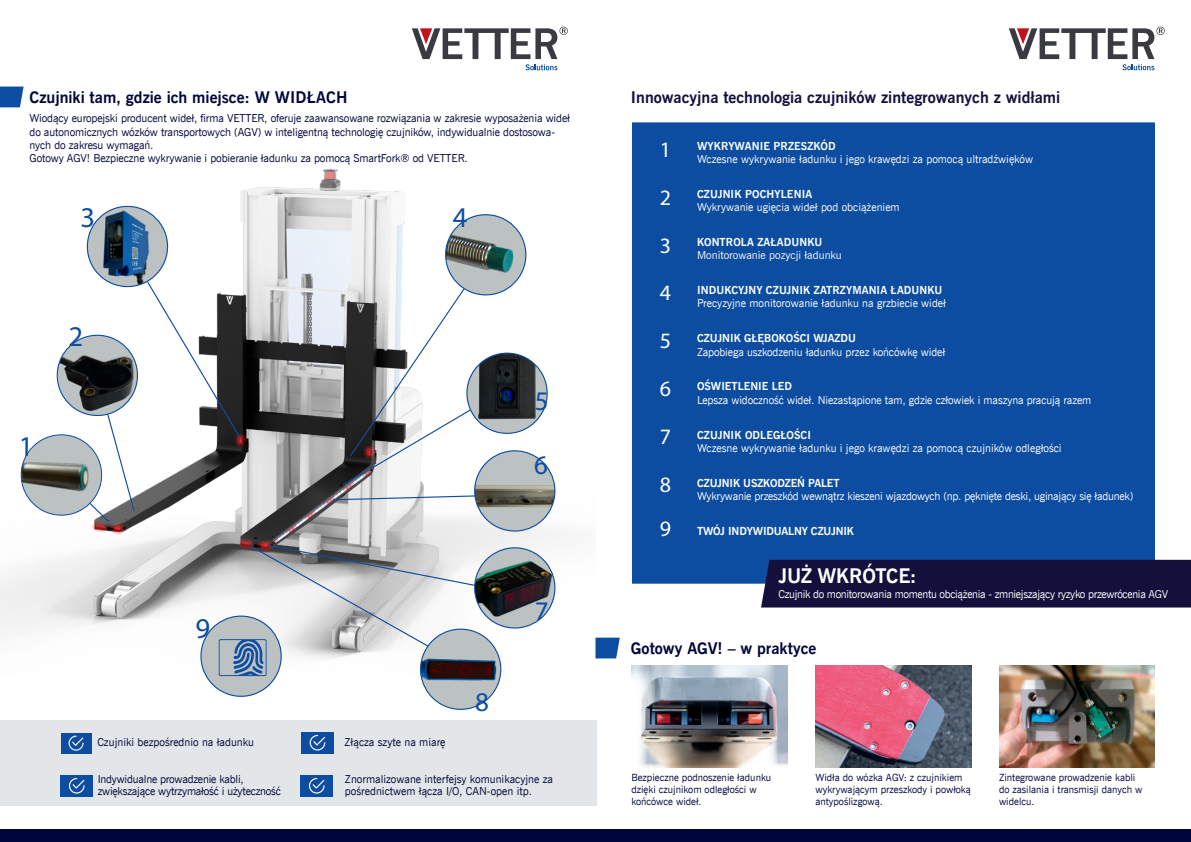
<style>
.page{position:relative;width:1191px;height:842px;background:#fff}
.page>*{position:absolute;margin:0;border:0;box-sizing:border-box;transform-origin:0 0}
.t1{font:28.7px "Myriad Pro";color:#0d4da1}
.t2{font:26.9px "Myriad Pro";color:#0d4da1}
.t3{font:22px "Myriad Pro";color:#fff}
.t4{font:20px "News Gothic Bd BT";letter-spacing:-.01em;color:#fff}
.t5{font:16px "News Gothic Bd BT";color:#00063b}
.t6{font:16px "News Gothic Bd BT";color:#13113b}
.t7{font:11px/13.2px "News Gothic BT";letter-spacing:-.01em;color:#fff}
.t8{font:11px/13.2px "News Gothic BT";letter-spacing:-.01em;color:#00063b}
.t9{font:11px "News Gothic BT";letter-spacing:-.03em;color:#fff}
.t10{font:11px/13.2px "News Gothic BT";color:#fff}
.t11{font:11px "News Gothic Bd BT";letter-spacing:-.01em;color:#fff}
.t12{font:10px/12px "News Gothic BT";color:#00063b}
.s1{font-style:inherit}
.s2{font-family:"News Gothic Bd BT"}
</style>
<div class="page">
<svg style="left:595px;top:638px;width:25px;height:20px"></svg>
<img style="left:0;top:168px;width:563px;height:466px">
<svg style="left:87px;top:206px;width:80px;height:81px"></svg>
<img style="left:95px;top:208px;width:67px;height:79px">
<div style="left:87px;top:206px;width:81px;height:81px;border:1px solid #0d4da1;border-radius:50%"></div>
<svg style="left:86px;top:415px;width:49px;height:108px"></svg>
<div style="left:632px;top:122px;width:523px;height:462px;background:#0d4da1"></div>
<svg style="left:0;top:87px;width:24px;height:20px"></svg>
<div style="left:0;top:721px;width:596px;height:85px;background:#e2e6e8"></div>
<div style="left:61px;top:733px;width:30px;height:20px;background:#0d4da1"></div>
<svg style="left:69px;top:736px;width:15px;height:15px"></svg>
<div style="left:61px;top:775px;width:32px;height:21px;background:#0d4da1"></div>
<svg style="left:69px;top:778px;width:16px;height:16px"></svg>
<div style="left:301px;top:732px;width:32px;height:21px;background:#0d4da1"></div>
<svg style="left:310px;top:735px;width:15px;height:15px"></svg>
<div style="left:301px;top:775px;width:32px;height:21px;background:#0d4da1"></div>
<svg style="left:309px;top:778px;width:15px;height:16px"></svg>
<img style="left:21px;top:435px;width:81px;height:80px">
<div style="left:21px;top:434px;width:81px;height:82px;border:1px solid #0d4da1;border-radius:50%"></div>
<div style="left:761px;top:560px;width:430px;height:47px;background:#13113b"></div>
<div style="left:0;top:830px;width:1191px;height:12px;background:#00063b"></div>
<img style="left:445px;top:215px;width:81px;height:66px">
<img style="left:57px;top:337px;width:80px;height:78px">
<div style="left:57px;top:335px;width:81px;height:81px;border:1px solid #0d4da1;border-radius:50%"></div>
<svg style="left:146px;top:281px;width:415px;height:429px"></svg>
<svg style="left:412px;top:27px;width:156px;height:43px"></svg>
<svg style="left:1008px;top:27px;width:156px;height:43px"></svg>
<img style="left:631px;top:665px;width:156px;height:102px">
<img style="left:815px;top:665px;width:156px;height:102px">
<img style="left:999px;top:665px;width:156px;height:102px">
<p class="t5" style="left:30px;top:86px;width:319px">Czujniki tam, gdzie ich miejsce: W WIDŁACH</p>
<p class="t8" style="left:30px;top:112px;width:542px">Wiodący europejski producent wideł, firma VETTER, oferuje zaawansowane rozwiązania w zakresie wyposażenia wideł do autonomicznych wózków transportowych (AGV) w inteligentną technologię czujników, indywidualnie dostosowa&shy;nych do zakresu wymagań.</p>
<p class="t8" style="left:30px;top:152px;width:440px">Gotowy AGV! Bezpieczne wykrywanie i pobieranie ładunku za pomocą SmartFork® od VETTER.</p>
<p class="t1" style="left:19px;top:428px;width:16px">1</p>
<p class="t1" style="left:81px;top:200px;width:16px">3</p>
<p class="t1" style="left:68px;top:319px;width:16px">2</p>
<p class="t1" style="left:453px;top:200px;width:16px">4</p>
<p class="t2" style="left:535px;top:384px;width:15px">5</p>
<p class="t2" style="left:534px;top:448px;width:15px">6</p>
<p class="t1" style="left:196px;top:611px;width:16px">9</p>
<p class="t2" style="left:475px;top:685px;width:15px">8</p>
<p class="t2" style="left:535px;top:594px;width:15px">7</p>
<p class="t8" style="left:345px;top:735px;width:102px">Złącza szyte na miarę</p>
<p class="t8" style="left:97px;top:736px;width:158px">Czujniki bezpośrednio na ładunku</p>
<p class="t8" style="left:98px;top:774px;width:185px;line-height:11.5px">Indywidualne prowadzenie kabli, zwiększające wytrzymałość i użyteczność</p>
<p class="t8" style="left:345px;top:773px;width:210px;line-height:12px">Znormalizowane interfejsy komunikacyjne za pośrednictwem łącza I/O, CAN-open itp<span class="s1">.</span></p>
<p class="t6" style="left:631px;top:86px;width:431px">Innowacyjna technologia czujników zintegrowanych z widłami</p>
<p class="t3" style="left:660px;top:136px;width:13px">1</p>
<p class="t3" style="left:660px;top:184px;width:13px">2</p>
<p class="t3" style="left:660px;top:232px;width:13px">3</p>
<p class="t3" style="left:660px;top:279px;width:13px">4</p>
<p class="t3" style="left:660px;top:327px;width:13px">5</p>
<p class="t3" style="left:660px;top:375px;width:13px">6</p>
<p class="t3" style="left:660px;top:423px;width:13px">7</p>
<p class="t3" style="left:660px;top:471px;width:13px">8</p>
<p class="t3" style="left:660px;top:515px;width:13px">9</p>
<p class="t7" style="left:697px;top:140px;width:337px"><span class="s2">WYKRYWANIE PRZESZKÓD<br></span>Wczesne wykrywanie ładunku i jego krawędzi za pomocą ultradźwięków</p>
<p class="t7" style="left:697px;top:188px;width:204px"><span class="s2">CZUJNIK POCHYLENIA<br></span>Wykrywanie ugięcia wideł pod obciążeniem</p>
<p class="t10" style="left:697px;top:235px;width:146px"><span class="s2">KONTROLA ZAŁADUNKU<br></span>Monitorowanie pozycji ładunku</p>
<p class="t7" style="left:697px;top:284px;width:250px"><span class="s2">INDUKCYJNY CZUJNIK ZATRZYMANIA ŁADUNKU<br></span>Precyzyjne monitorowanie ładunku na grzbiecie wideł</p>
<p class="t7" style="left:697px;top:332px;width:250px"><span class="s2">CZUJNIK GŁĘBOKOŚCI WJAZDU<br></span>Zapobiega uszkodzeniu ładunku przez końcówkę wideł</p>
<p class="t7" style="left:697px;top:380px;width:396px"><span class="s2">OŚWIETLENIE LED<br></span>Lepsza widoczność wideł. Niezastąpione tam, gdzie człowiek i maszyna pracują razem</p>
<p class="t7" style="left:697px;top:428px;width:366px"><span class="s2">CZUJNIK ODLEGŁOŚCI<br></span>Wczesne wykrywanie ładunku i jego krawędzi za pomocą czujników odległości</p>
<p class="t7" style="left:697px;top:476px;width:438px"><span class="s2">CZUJNIK USZKODZEŃ PALET<br></span>Wykrywanie przeszkód wewnątrz kieszeni wjazdowych (np. pęknięte deski, uginający się ładunek)</p>
<p class="t11" style="left:697px;top:523px;width:159px">TWÓJ INDYWIDUALNY CZUJNIK</p>
<p class="t4" style="left:778px;top:562px;width:140px">JUŻ WKRÓTCE:</p>
<p class="t9" style="left:778px;top:586px;width:391px">Czujnik do monitorowania momentu obciążenia - zmniejszający ryzyko przewrócenia <span class="s1">AGV</span></p>
<p class="t5" style="left:631px;top:637px;width:187px">Gotowy AGV! – w praktyce</p>
<p class="t12" style="left:631px;top:772px;width:141px">Bezpieczne podnoszenie ładunku dzięki czujnikom odległości w końcówce wideł.</p>
<p class="t12" style="left:815px;top:772px;width:157px">Widła do wózka AGV: z czujnikiem wykrywającym przeszkody i powłoką antypoślizgową<span class="s1">.</span></p>
<p class="t12" style="left:999px;top:772px;width:145px">Zintegrowane prowadzenie kabli do zasilania i transmisji danych w widelcu.</p>
</div>
